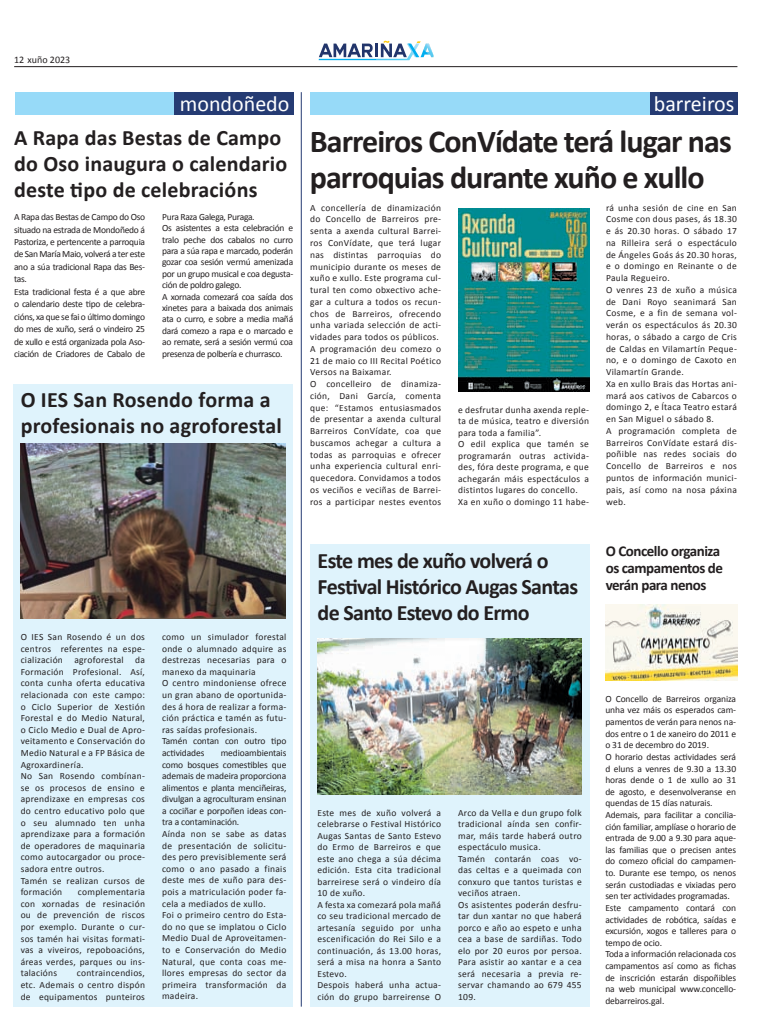
<style>
.page{position:relative;width:780px;height:1035px;background:#fff}
.page>*{position:absolute;margin:0;border:0;box-sizing:border-box;transform-origin:0 0}
.t1{font:700 32px/36px "Calibri";letter-spacing:-.03em;color:#231f20}
.t2{font:700 22px/26px "Calibri";letter-spacing:.01em;color:#231f20}
.t3{font:700 22px/26px "Calibri";letter-spacing:-.03em;color:#231f20}
.t4{font:22px "Calibri";color:#fff}
.t5{font:700 15px/17px "Calibri";letter-spacing:-.03em;color:#231f20}
.t6{font:10px "Calibri";color:#231f20}
.t7{font:9.5px/11.6px "Calibri";letter-spacing:.03em;color:#231f20}
.t8{font:9.5px/11.6px "Calibri";letter-spacing:-.01em;color:#231f20}
.t9{font:9.5px/11.4px "Calibri";letter-spacing:-.03em;color:#231f20}
</style>
<div class="page">
<hr style="left:14px;top:66px;width:723px;height:1px;background:#231f20">
<svg style="left:319px;top:41px;width:114px;height:19px"></svg>
<div style="left:310px;top:92px;width:427px;height:22px;background:#97daf8"></div>
<div style="left:650px;top:92px;width:87px;height:22px;background:#253b73"></div>
<img style="left:458px;top:208px;width:131px;height:183px">
<div style="left:310px;top:544px;width:279px;height:462px;background:#dff3fc"></div>
<div style="left:15px;top:92px;width:278px;height:22px;background:#97daf8"></div>
<div style="left:174px;top:92px;width:119px;height:22px;background:#253b73"></div>
<img style="left:317px;top:639px;width:264px;height:155px">
<div style="left:14px;top:383px;width:278px;height:623px;background:#dff3fc"></div>
<hr style="left:301px;top:92px;width:1px;height:914px;background:#253b73">
<img style="left:605px;top:604px;width:132px;height:76px">
<img style="left:21px;top:443px;width:264px;height:175px">
<p class="t6" style="left:14px;top:54px;width:58px">12 xuño 2023</p>
<h2 class="t4" style="left:180px;top:90px;width:111px">mondoñedo</h2>
<h2 class="t2" style="left:14px;top:124px;width:275px">A Rapa das Bestas de Campo do Oso inaugura o calendario deste tipo de celebracións</h2>
<p class="t9" style="left:14px;top:210px;width:133px;line-height:12.4px">A Rapa das Bestas de Campo do Oso situado na estrada de Mondoñedo á<br>Pastoriza, e pertencente a parroquia de San María Maio, volverá a ter este ano a súa tradicional Rapa das Bes&shy;tas.<br>Esta tradicional festa é a que abre o calendario deste tipo de celebra&shy;cións, xa que se fai o último domingo do mes de xuño, será o vindeiro 25 de xullo e está organizada pola Aso&shy;ciación de Criadores de Cabalo de</p>
<p class="t9" style="left:162px;top:210px;width:133px">Pura Raza Galega, Puraga.<br>Os asistentes a esta celebración e tralo peche dos cabalos no curro para a súa rapa e marcado, poderán gozar coa sesión vermú amenizada por un grupo musical e coa degusta&shy;ción de poldro galego.<br>A xornada comezará coa saída dos xinetes para a baixada dos animais ata o curro, e sobre a media mañá dará comezo a rapa e o marcado e ao remate, será a sesión vermú coa presenza de polbería e churrasco.</p>
<h2 class="t2" style="left:21px;top:386px;width:263px">O IES San Rosendo forma a profesionais no agroforestal</h2>
<p class="t7" style="left:21px;top:631px;width:126px">O IES San Rosendo é un dos centros referentes na espe&shy;cialización agroforestal da<br>Formación Profesional. Así, conta cunha oferta educativa relacionada con este campo: o Ciclo Superior de Xestión<br>Forestal e do Medio Natural, o Ciclo Medio e Dual de Apro&shy;veitamento e Conservación do<br>Medio Natural e a FP Básica de<br>Agroxardinería.<br>No San Rosendo combínan&shy;se os procesos de ensino e aprendizaxe en empresas cos do centro educativo polo que o seu alumnado ten unha aprendizaxe para a formación de operadores de maquinaria como autocargador ou proce&shy;sadora entre outros.<br>Tamén se realizan cursos de formación</p>
<p class="t7" style="left:21px;top:885px;width:126px;text-align:justify;text-indent:57px">complementaria con xornadas de resinación ou de prevención de riscos por exemplo. Durante o cur&shy;sos tamén hai visitas formati&shy;vas a viveiros, repoboacións, áreas verdes, parques ou ins&shy;talacións</p>
<p class="t7" style="left:21px;top:967px;width:126px;text-align:justify;text-indent:56px">contraincendios, etc. Ademais o centro dispón de equipamentos punteiros</p>
<p class="t7" style="left:162px;top:630px;width:126px">como un simulador forestal onde o alumnado adquire as destrezas necesarias para o manexo da maquinaria<br>O centro mindoniense ofrece un gran abano de oportunida&shy;des á hora de realizar a forma&shy;ción práctica e tamén as futu&shy;ras saídas profesionais.<br>Tamén contan con outro tipo actividades</p>
<p class="t7" style="left:162px;top:746px;width:126px;text-indent:59px">medioambientais como bosques comestibles que ademais de madeira proporciona alimentos e planta menciñeiras, divulgan a agroculturam ensinan a cociñar e porpoñen ideas con&shy;tra a contaminación.<br>Aínda non se sabe as datas de presentación de solicitu&shy;des pero previsiblemente será como o ano pasado a finais deste mes de xuño para des&shy;pois a matriculación poder fa&shy;cela a mediados de xullo.<br>Foi o primeiro centro do Esta&shy;do no que se implatou o Ciclo<br>Medio Dual de Aproveitamen&shy;to e Conservación do Medio<br>Natural, que conta coas me&shy;llores empresas do sector da primeira transformación da madeira.</p>
<h2 class="t4" style="left:653px;top:90px;width:82px">barreiros</h2>
<h1 class="t1" style="left:310px;top:122px;width:423px">Barreiros ConVídate terá lugar nas parroquias durante xuño e xullo</h1>
<p class="t7" style="left:310px;top:201px;width:132px">A concellería de dinamización do Concello de Barreiros pre&shy;senta a axenda cultural Barrei&shy;ros ConVídate, que terá lugar nas distintas parroquias do municipio durante os meses de xuño e xullo. Este programa cul&shy;tural ten como obxectivo ache&shy;gar a cultura a todos os recun&shy;chos de Barreiros, ofrecendo unha variada selección de acti&shy;vidades para todos os públicos.<br>A programación deu comezo o<br>21 de maio co III Recital Poético<br>Versos na Baixamar.<br>O concelleiro de dinamiza&shy;ción, Dani García, comenta que: “Estamos entusiasmados de presentar a axenda cultural<br>Barreiros ConVídate, coa que buscamos achegar a cultura a todas as parroquias e ofrecer unha experiencia cultural enri&shy;quecedora. Convidamos a todos os veciños e veciñas de Barrei&shy;ros a participar nestes eventos</p>
<p class="t7" style="left:458px;top:403px;width:132px">e desfrutar dunha axenda reple&shy;ta de música, teatro e diversión para toda a familia”.<br>O edil explica que tamén se programarán outras activida&shy;des, fóra deste programa, e que achegarán máis espectáculos a distintos lugares do concello.<br>Xa en xuño o domingo 11 habe-</p>
<h2 class="t3" style="left:317px;top:547px;width:262px">Este mes de xuño volverá o<br>Festival Histórico Augas Santas de Santo Estevo do Ermo</h2>
<p class="t7" style="left:606px;top:201px;width:132px">rá unha sesión de cine en San<br>Cosme con dous pases, ás 18.30 e ás 20.30 horas. O sábado 17 na Rilleira será o espectáculo de Ángeles Goás ás 20.30 horas, e o domingo en Reinante o de<br>Paula Regueiro.<br>O venres 23 de xuño a música de Dani Royo seanimará San<br>Cosme, e a fin de semana vol&shy;verán os espectáculos ás 20.30 horas, o sábado a cargo de Cris de Caldas en Vilamartín Peque&shy;no, e o domingo de Caxoto en<br>Vilamartín Grande.<br>Xa en xullo Brais das Hortas ani&shy;mará aos cativos de Cabarcos o domingo 2, e Ítaca Teatro estará en San Miguel o sábado 8.<br>A programación completa de<br>Barreiros ConVídate estará dis&shy;poñible nas redes sociais do<br>Concello de Barreiros e nos puntos de información munici&shy;pais, así como na nosa páxina web.</p>
<h3 class="t5" style="left:605px;top:541px;width:119px">O Concello organiza os campamentos de verán para nenos</h3>
<p class="t7" style="left:317px;top:806px;width:125px">Este mes de xuño volverá a celebrarse o Festival Histórico<br>Augas Santas de Santo Estevo do Ermo de Barreiros e que este ano chega a súa décima edición. Esta cita tradicional barreirese será o vindeiro día<br>10 de xuño.<br>A festa xa comezará pola mañá co seu tradicional mercado de artesanía seguido por unha escenificación do Rei Silo e a continuación, ás 13.00 horas, será a misa na honra a Santo<br>Estevo.<br>Despois haberá unha actua&shy;ción do grupo barreirense O</p>
<p class="t7" style="left:458px;top:806px;width:125px">Arco da Vella e dun grupo folk tradicional aínda sen confir&shy;mar, máis tarde haberá outro espectáculo musica.<br>Tamén contarán coas vo&shy;das celtas e a queimada con conxuro que tantos turistas e veciños atraen.<br>Os asistentes poderán desfru&shy;tar dun xantar no que haberá porco e año ao espeto e unha cea a base de sardiñas. Todo elo por 20 euros por persoa.<br>Para asistir ao xantar e a cea será necesaria a previa re&shy;servar chamando ao 679 455<br>109.</p>
<p class="t8" style="left:605px;top:692px;width:132px">O Concello de Barreiros organiza unha vez máis os esperados cam&shy;pamentos de verán para nenos na&shy;dos entre o 1 de xaneiro do 2011 e o 31 de decembro do 2019.<br>O horario destas actividades será d eluns a venres de 9.30 a 13.30 horas dende o 1 de xullo ao 31 de agosto, e desenvolveranse en quendas de 15 días naturais.<br>Ademais, para facilitar a concilia&shy;ción familiar, amplíase o horario de entrada de 9.00 a 9.30 para aque&shy;las familias que o precisen antes do comezo oficial do campamen&shy;to. Durante ese tempo, os nenos serán custodiadas e vixiadas pero sen ter actividades programadas.<br>Este campamento contará con actividades de robótica, saídas e excursión, xogos e talleres para o tempo de ocio.<br>Toda a información relacionada cos campamentos así como as fichas de inscrición estarán dispoñibles na web municipal www.concello&shy;debarreiros.gal.</p>
</div>
